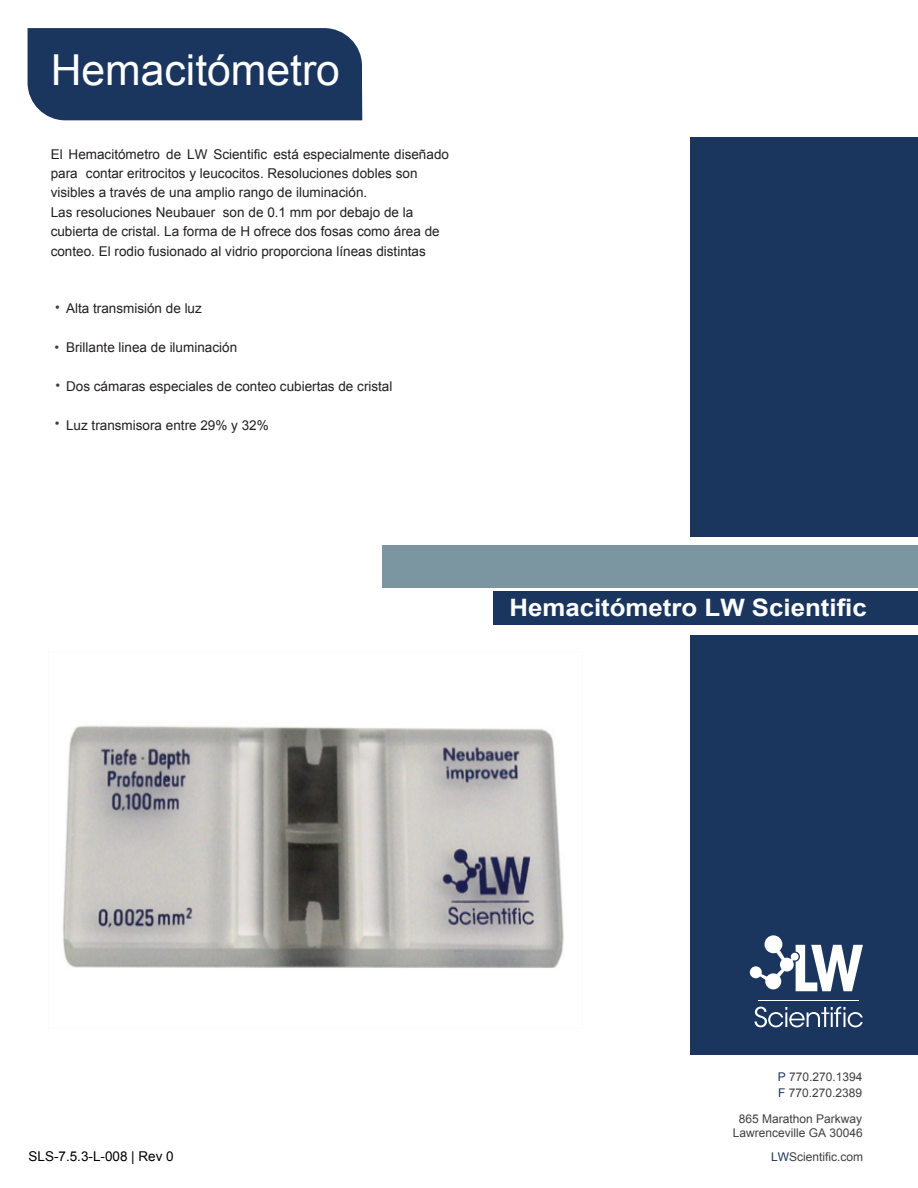
<style>
.page{position:relative;width:918px;height:1188px;background:#fff}
.page>*{position:absolute;margin:0;border:0;box-sizing:border-box;transform-origin:0 0}
.t1{font:42.6px "Arial";color:#fff}
.t2{font:700 24px "Arial";color:#fff;scale:1.08 1}
.t3{font:13.5px/19.4px "Arial";color:#231f20}
.t4{font:13.5px "Arial";color:#000}
.t5{font:13.5px "Arial";color:#404041}
.t6{font:12px/16.5px "Arial";color:#404041}
.s1{color:#404041}
.s2{color:#1b365e}
</style>
<div class="page">
<div style="left:690px;top:635px;width:228px;height:419px;background:#1b365e"></div>
<div style="left:690px;top:137px;width:228px;height:400px;background:#1b365e"></div>
<div style="left:493px;top:591px;width:425px;height:33px;background:#1b365e"></div>
<svg style="left:755px;top:1007px;width:108px;height:20px"></svg>
<hr style="left:759px;top:1000px;width:100px;height:1px;background:#fff">
<svg style="left:749px;top:935px;width:114px;height:56px"></svg>
<div style="left:382px;top:546px;width:536px;height:42px;background:#7c96a1"></div>
<div style="left:28px;top:28px;width:334px;height:92px;background:#1b365e"></div>
<img style="left:63px;top:725px;width:501px;height:243px">
<h1 class="t1" style="left:51px;top:43px;width:291px">Hemacitómetro</h1>
<p class="t3" style="left:51px;top:144px;width:400px">El Hemacitómetro de LW Scientific está especialmente diseñado para contar eritrocitos y leucocitos. Resoluciones dobles son visibles a través de una amplio rango de iluminación.<br>Las resoluciones Neubauer son de 0.1 mm por debajo de la cubierta de cristal. La forma de H ofrece dos fosas como área de conteo. El rodio fusionado al vidrio proporciona líneas distintas</p>
<p class="t3" style="left:66px;top:299px;width:137px">Alta transmisión de luz</p>
<p class="t3" style="left:66px;top:338px;width:173px">Brillante linea de iluminación</p>
<p class="t3" style="left:56px;top:377px;width:338px"><span class="s1">•</span> Dos cámaras especiales de conteo cubiertas de cristal</p>
<p class="t3" style="left:66px;top:415px;width:204px">Luz transmisora entre 29% y 32%</p>
<p class="t5" style="left:55px;top:299px;width:6px">•</p>
<p class="t5" style="left:55px;top:339px;width:6px">•</p>
<p class="t5" style="left:55px;top:414px;width:6px">•</p>
<h2 class="t2" style="left:509px;top:591px;width:333px">Hemacitómetro LW Scientific</h2>
<p class="t4" style="left:28px;top:1147px;width:147px">SLS-7.5.3-L-008 | Rev 0</p>
<p class="t6" style="left:778px;top:1068px;width:86px"><span class="s2">P</span> 770.270.1394<br><span class="s2">F</span> 770.270.2389</p>
<p class="t6" style="left:733px;top:1111px;width:132px;line-height:14.4px;text-align:center">865 Marathon Parkway<br>Lawrenceville GA 30046</p>
<p class="t6" style="left:771px;top:1148px;width:94px"><span class="s2">LW</span>Scientific.com</p>
</div>
